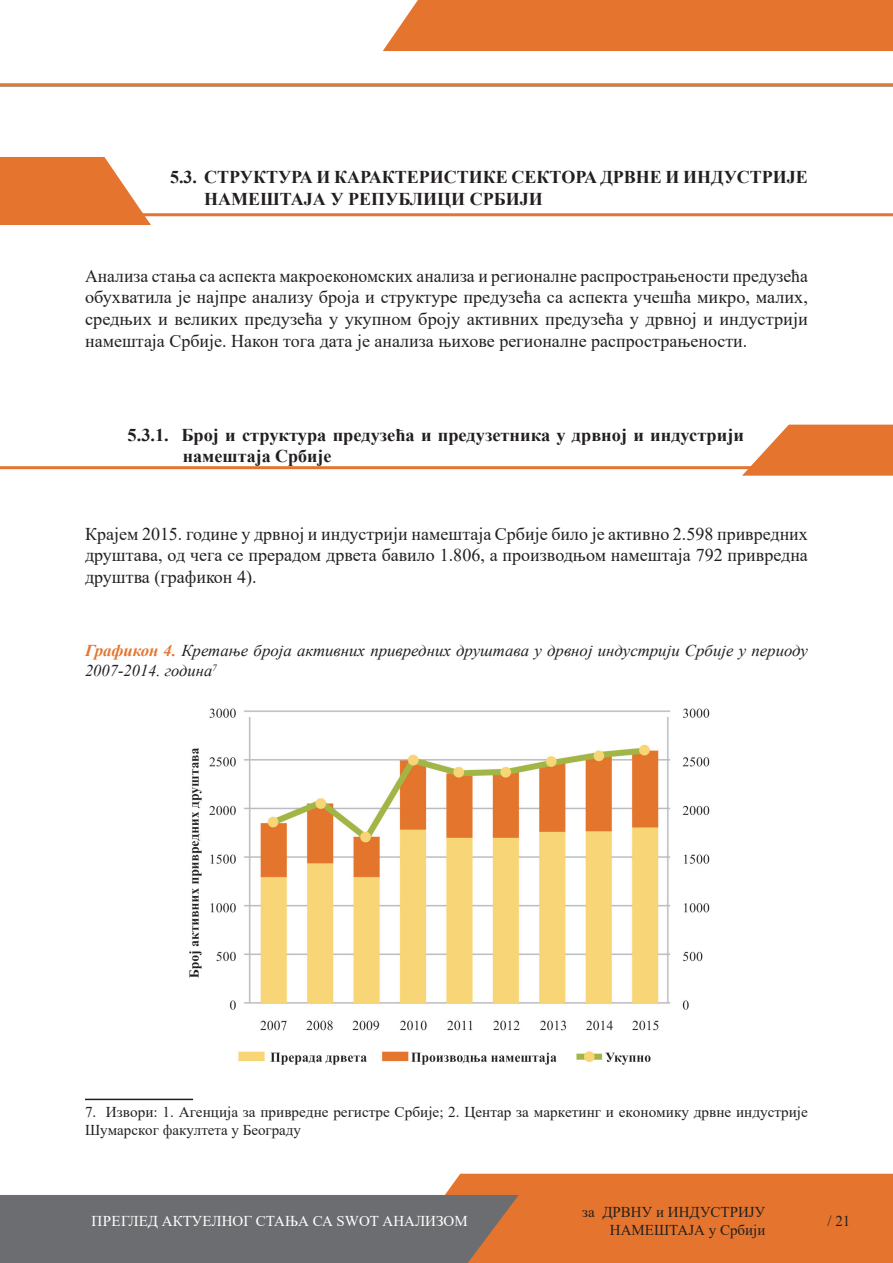
<style>
.page{position:relative;width:893px;height:1263px;background:#fff}
.page>*{position:absolute;margin:0;border:0;box-sizing:border-box;transform-origin:0 0}
.t1{font:18px/21.6px "Times New Roman";color:#231f20;text-align:justify}
.t2{font:700 18px/21.6px "Times New Roman";color:#231f20}
.t3{font:italic 16.5px/19.8px "Times New Roman";color:#231f20}
.t4{font:15px/18px "Times New Roman";color:#231f20;text-align:right}
.t5{font:15px "Times New Roman";color:#fff}
.s1{font-weight:700;color:#e5752e}
</style>
<div class="page">
<div style="left:383px;top:0;width:510px;height:51px;background:#e5752e"></div>
<svg style="left:0;top:1174px;width:893px;height:89px;background:#b48263"></svg>
<hr style="left:0;top:84px;width:893px;height:3px;background:#e5752e">
<img style="left:189px;top:708px;width:521px;height:357px">
<hr style="left:85px;top:1099px;width:108px;height:1px;background:#231f20">
<svg style="left:0;top:157px;width:152px;height:68px"></svg>
<hr style="left:1px;top:213px;width:892px;height:3px;background:#e5752e">
<svg style="left:740px;top:424px;width:153px;height:52px"></svg>
<hr style="left:0;top:466px;width:892px;height:3px;background:#e5752e">
<p class="t2" style="left:204px;top:166px;width:605px;text-indent:-34px">5.3. СТРУКТУРА И КАРАКТЕРИСТИКЕ СЕКТОРА ДРВНЕ И ИНДУСТРИЈЕ<br>НАМЕШТАЈА У РЕПУБЛИЦИ СРБИЈИ</p>
<p class="t1" style="left:85px;top:264px;width:724px">Анализа стања са аспекта макроекономских анализа и регионалне распрострањености предузећа обухватила је најпре анализу броја и структуре предузећа са аспекта учешћа микро, малих, средњих и великих предузећа у укупном броју активних предузећа у дрвној и индустрији намештаја Србије. Након тога дата је анализа њихове регионалне распрострањености.</p>
<p class="t2" style="left:183px;top:423px;width:563px;text-indent:-55px">5.3.1. Број и структура предузећа и предузетника у дрвној и индустрији намештаја Србије</p>
<p class="t1" style="left:85px;top:522px;width:724px">Крајем 2015. године у дрвној и индустрији намештаја Србије било је активно 2.598 привредних друштава, од чега се прерадом дрвета бавило 1.806, а производњом намештаја 792 привредна друштва (графикон 4).</p>
<p class="t3" style="left:85px;top:641px;width:724px"><span class="s1">Графикон 4.</span> Кретање броја активних привредних друштава у дрвној индустрији Србије у периоду<br>2007-2014. година<sup>7</sup></p>
<p class="t4" style="left:85px;top:1103px;width:724px;text-align:left">7. Извори: 1. Агенција за привредне регистре Србије; 2. Центар за маркетинг и економику дрвне индустрије<br>Шумарског факултета у Београду</p>
<p class="t5" style="left:91px;top:1210px;width:378px">ПреГЛЕД АКТУЕЛНОГ СТАЊА СА SWOT АНАЛИЗОМ§</p>
<p class="t4" style="left:582px;top:1202px;width:185px">за ДРВНУ и ИНДУСТРИЈУ<br>НАМЕШТАЈА у Србији</p>
<p class="t4" style="left:827px;top:1211px;width:24px">/ 21</p>
</div>
